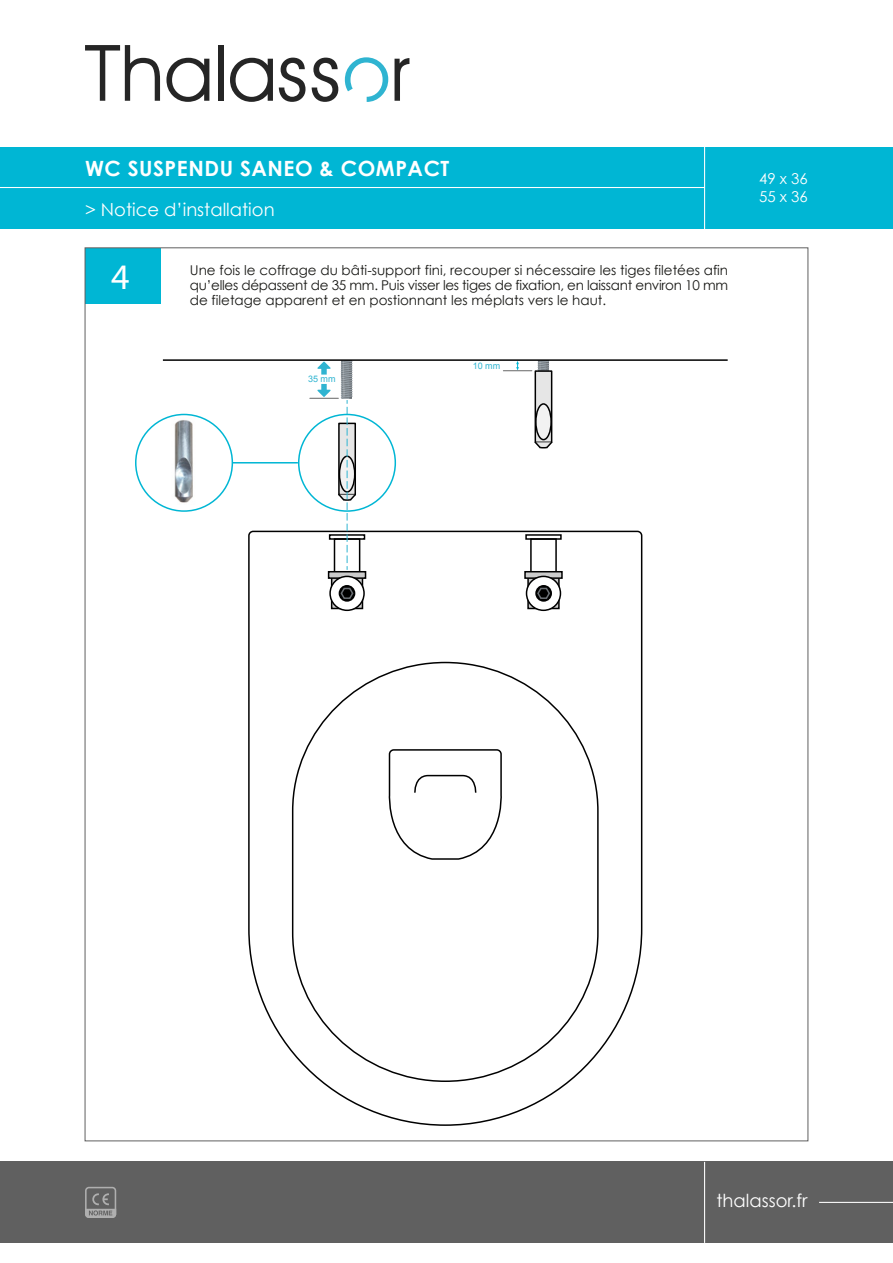
<style>
.page{position:relative;width:893px;height:1263px;background:#fff}
.page>*{position:absolute;margin:0;border:0;box-sizing:border-box;transform-origin:0 0}
.t1{font:36px "Myriad Pro";color:#fff}
.t2{font:700 21px "Century Gothic";letter-spacing:.025em;color:#fff}
.t3{font:18px "Century Gothic";color:#fff}
.t4{font:15px/18px "Century Gothic";color:#fff}
.t5{font:13.5px/15px "Century Gothic";color:#181815;text-align:justify}
.t6{font:9px "Arial";color:#2fb4d1}
</style>
<div class="page">
<div style="left:85px;top:248px;width:75px;height:55px;background:#00b6d4"></div>
<div style="left:0;top:147px;width:893px;height:81px;background:#00b6d4"></div>
<hr style="left:0;top:187px;width:704px;height:1px;background:#fff">
<hr style="left:704px;top:142px;width:1px;height:93px;background:#fff">
<svg style="left:85px;top:45px;width:75px;height:56px"></svg>
<svg style="left:166px;top:58px;width:43px;height:44px"></svg>
<div style="left:218px;top:45px;width:5px;height:56px;background:#252525"></div>
<svg style="left:230px;top:58px;width:43px;height:44px"></svg>
<svg style="left:279px;top:58px;width:26px;height:44px"></svg>
<svg style="left:312px;top:58px;width:26px;height:44px"></svg>
<svg style="left:395px;top:58px;width:14px;height:43px"></svg>
<svg style="left:345px;top:57px;width:43px;height:45px"></svg>
<div style="left:0;top:1162px;width:893px;height:81px;background:#606060"></div>
<hr style="left:819px;top:1202px;width:74px;height:1px;background:#fff">
<hr style="left:704px;top:1162px;width:1px;height:81px;background:#fff">
<svg style="left:85px;top:1187px;width:31px;height:31px"></svg>
<svg style="left:248px;top:530px;width:395px;height:596px"></svg>
<svg style="left:387px;top:748px;width:117px;height:112px"></svg>
<div style="left:535px;top:370px;width:17px;height:73px;background:#e6e6e6;border:2px solid #000"></div>
<div style="left:536px;top:404px;width:15px;height:36px;background:#f2f2f2;border-radius:50%"></div>
<div style="left:535px;top:403px;width:17px;height:37px;border:2px solid #000;border-radius:50%"></div>
<svg style="left:534px;top:440px;width:19px;height:9px"></svg>
<svg style="left:331px;top:579px;width:32px;height:30px"></svg>
<div style="left:334px;top:538px;width:26px;height:34px;border:2px solid #000"></div>
<div style="left:329px;top:534px;width:36px;height:6px;border:2px solid #000"></div>
<svg style="left:328px;top:571px;width:38px;height:8px"></svg>
<div style="left:330px;top:576px;width:34px;height:34px;background:#fff;border-radius:50%"></div>
<div style="left:329px;top:576px;width:36px;height:35px;border:2px solid #000;border-radius:50%"></div>
<svg style="left:339px;top:585px;width:16px;height:17px"></svg>
<svg style="left:340px;top:586px;width:14px;height:14px"></svg>
<svg style="left:535px;top:585px;width:17px;height:17px"></svg>
<svg style="left:536px;top:586px;width:15px;height:14px"></svg>
<svg style="left:310px;top:361px;width:47px;height:209px"></svg>
<hr style="left:163px;top:359px;width:565px;height:2px;background:#000">
<svg style="left:503px;top:360px;width:46px;height:11px"></svg>
<img style="left:174px;top:420px;width:19px;height:83px">
<div style="left:298px;top:414px;width:98px;height:98px;border:2px solid #00b6d4;border-radius:50%"></div>
<div style="left:135px;top:414px;width:98px;height:98px;border:2px solid #00b6d4;border-radius:50%"></div>
<hr style="left:232px;top:462px;width:66px;height:1px;background:#00b6d4">
<p class="t2" style="left:85px;top:153px;width:366px">WC SUSPENDU SANEO &amp; COMPACT</p>
<p class="t3" style="left:85px;top:197px;width:191px">&gt; Notice d’installation</p>
<p class="t1" style="left:111px;top:255px;width:20px">4</p>
<p class="t5" style="left:190px;top:262px;width:540px">Une fois le coffrage du bâti-support fini, recouper si nécessaire les tiges filetées afin qu’elles dépassent de 35 mm. Puis visser les tiges de fixation, en laissant environ 10 mm de filetage apparent et en postionnant les méplats vers le haut.</p>
<p class="t6" style="left:308px;top:373px;width:29px">35 mm</p>
<p class="t6" style="left:473px;top:360px;width:29px">10 mm</p>
<p class="t4" style="left:759px;top:170px;width:50px">49 x 36<br>55 x 36</p>
<p class="t3" style="left:716px;top:1188px;width:93px">thalassor.fr</p>
</div>
